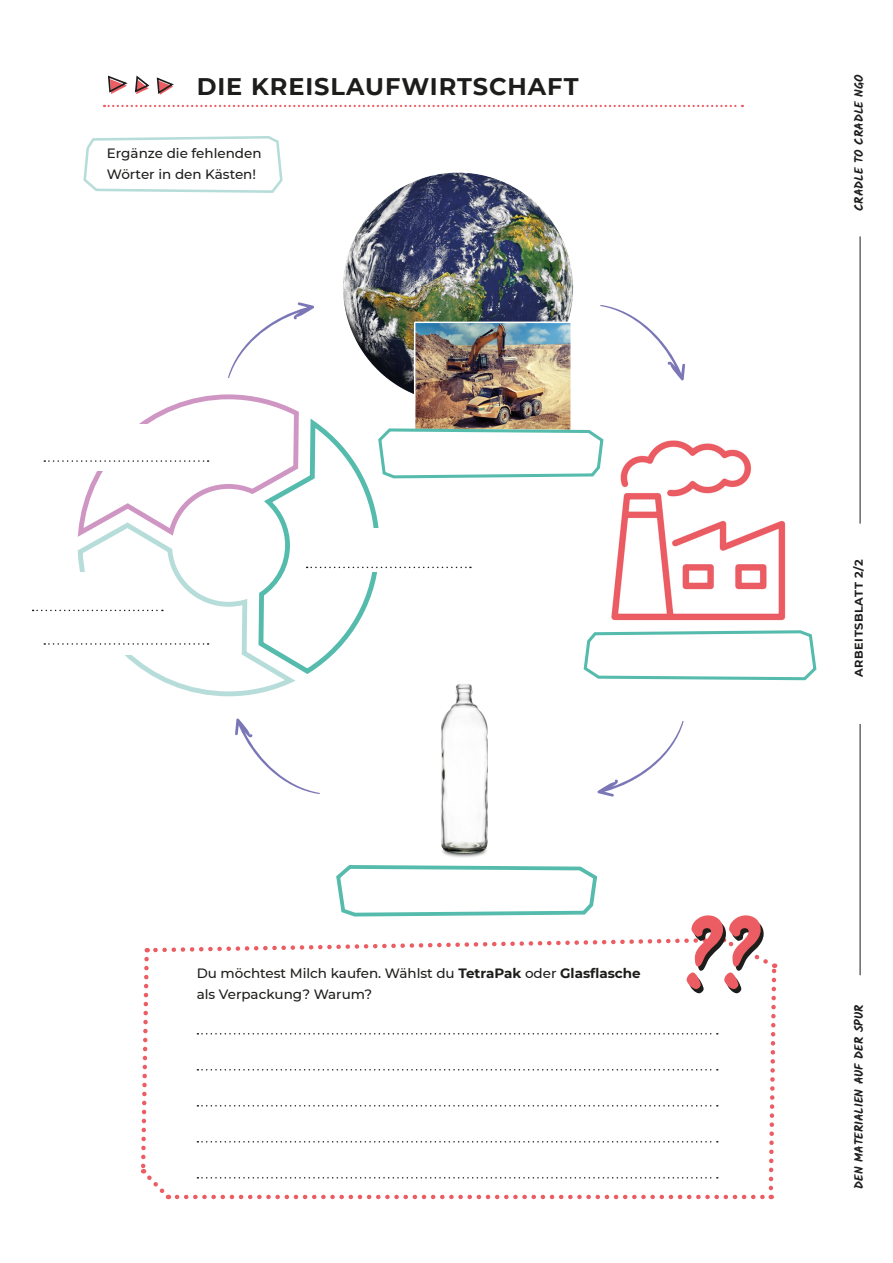
<style>
.page{position:relative;width:893px;height:1263px;background:#fff}
.page>*{position:absolute;margin:0;border:0;box-sizing:border-box;transform-origin:0 0}
.Kalam_-_Kurze_Texte{font:700 91.95px "Kalam";color:#eb5d63}
.Formatname{font:700 24px "Montserrat";letter-spacing:.04em;color:#1d1d1b}
.Grundformat_Fließtexte{font:500 13.5px/21px "Montserrat";color:#1d1d1b}
.Titel_Arbeitsblatt{font:700 12px "Kalam";color:#1d1d1b}
.Titel_Arbeitsblatt-2{font:700 11.25px "Montserrat";letter-spacing:.05em;color:#1d1d1b}
.s1{font-weight:700}
</style>
<div class="page">
<svg style="left:141px;top:937px;width:637px;height:263px"></svg>
<img style="left:441px;top:699px;width:47px;height:158px">
<img style="left:343px;top:172px;width:231px;height:116px">
<img style="left:343px;top:288px;width:231px;height:104px">
<img style="left:417px;top:325px;width:152px;height:67px">
<div style="left:414px;top:322px;width:158px;height:109px;border:2px solid #fff"></div>
<svg style="left:600px;top:305px;width:85px;height:76px"></svg>
<svg style="left:235px;top:718px;width:85px;height:76px"></svg>
<svg style="left:597px;top:721px;width:87px;height:76px"></svg>
<svg style="left:228px;top:302px;width:86px;height:76px"></svg>
<svg style="left:336px;top:865px;width:262px;height:52px"></svg>
<svg style="left:108px;top:75px;width:66px;height:20px"></svg>
<svg style="left:104px;top:105px;width:639px;height:2px"></svg>
<svg style="left:83px;top:136px;width:200px;height:57px"></svg>
<svg style="left:33px;top:392px;width:784px;height:307px"></svg>
<hr style="left:860px;top:236px;width:1px;height:288px;background:#1d1d1b">
<hr style="left:860px;top:724px;width:1px;height:251px;background:#1d1d1b">
<p class="Formatname" style="left:197px;top:69px;width:383px">DIE KREISLAUFWIRTSCHAFT</p>
<p class="Grundformat_Fließtexte" style="left:107px;top:143px;width:156px">Ergänze die fehlenden<br>Wörter in den Kästen!</p>
<p class="Titel_Arbeitsblatt" style="left:852px;top:211px;width:138px;rotate:-90deg">CRADLE TO CRADLE NGO</p>
<p class="Titel_Arbeitsblatt-2" style="left:851px;top:677px;width:119px;rotate:-90deg">ARBEITSBLATT 2/2</p>
<p class="Grundformat_Fließtexte" style="left:197px;top:962px;width:446px">Du möchtest Milch kaufen. Wählst du <span class="s1">TetraPak</span> oder <span class="s1">Glasflasche</span></p>
<p class="Grundformat_Fließtexte" style="left:197px;top:983px;width:177px">als Verpackung? Warum?</p>
<p class="Kalam_-_Kurze_Texte" style="left:670px;top:903px;width:57px">?</p>
<p class="Kalam_-_Kurze_Texte" style="left:708px;top:903px;width:57px">?</p>
<p class="Titel_Arbeitsblatt" style="left:852px;top:1188px;width:185px;rotate:-90deg">DEN MATERIALIEN AUF DER SPUR</p>
</div>
